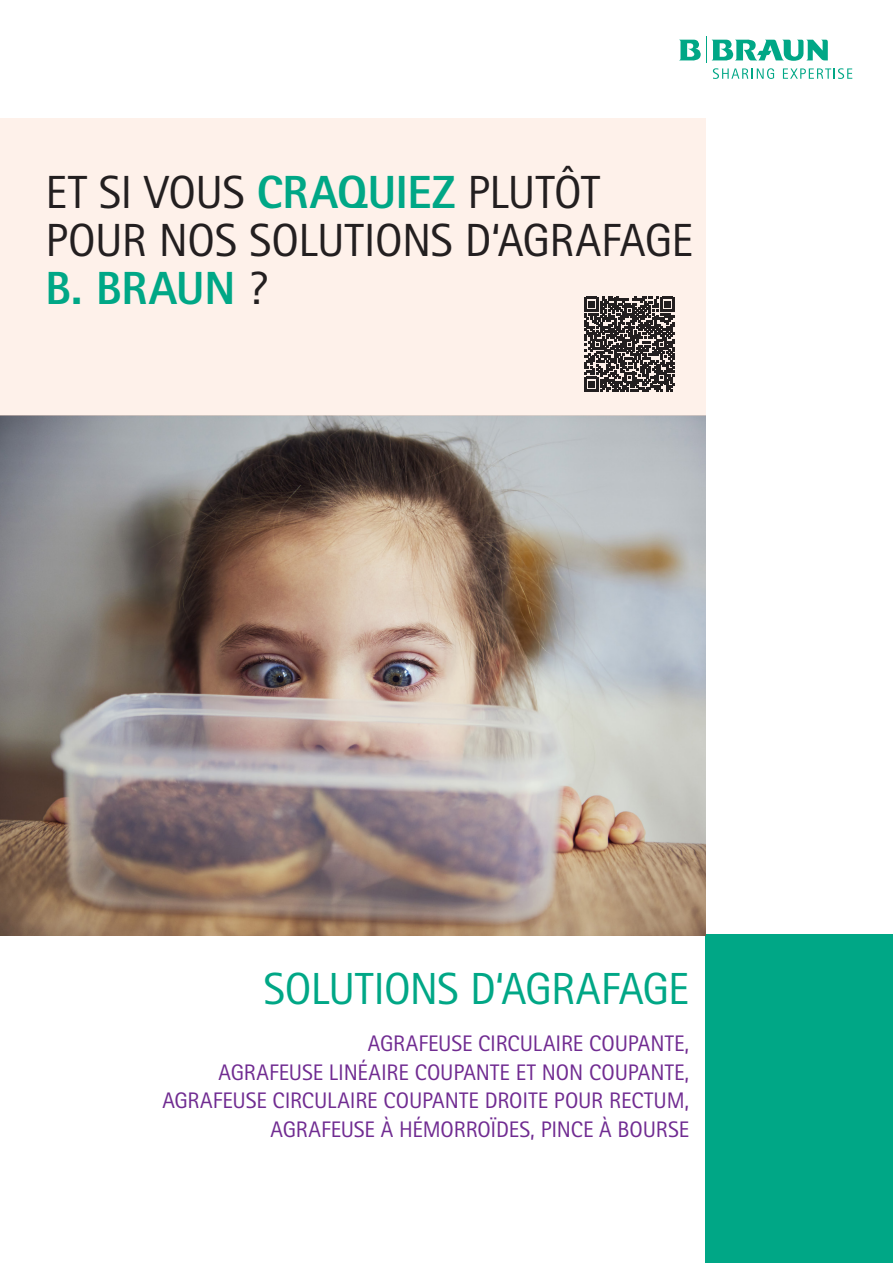
<style>
.page{position:relative;width:893px;height:1263px;background:#fff}
.page>*{position:absolute;margin:0;border:0;box-sizing:border-box;transform-origin:0 0}
.Headline{font:46.5px/48px "Rotis Sans Serif Pro";letter-spacing:-.01em;color:#231f20}
.Headline-2{font:45px "Rotis Sans Serif Pro";letter-spacing:-.02em;color:#00a786}
.Bodytext__Box{font:22.5px "Rotis Sans Serif Pro";letter-spacing:-.005em;color:#702b91}
.s1{font-weight:800;color:#00a786}
</style>
<div class="page">
<svg style="left:679px;top:37px;width:173px;height:42px"></svg>
<div style="left:705px;top:934px;width:188px;height:329px;background:#00a786"></div>
<img style="left:0;top:416px;width:705px;height:519px">
<div style="left:0;top:118px;width:706px;height:298px;background:#fef1ea"></div>
<svg style="left:584px;top:297px;width:90px;height:95px"></svg>
<p class="Headline" style="left:45px;top:169px;width:649px">ET SI VOUS <span class="s1">CRAQUIEZ</span> PLUTÔT<br>POUR NOS SOLUTIONS D‘AGRAFAGE<br><span class="s1">B. BRAUN</span> ?</p>
<p class="Headline-2" style="left:264px;top:962px;width:427px">SOLUTIONS D‘AGRAFAGE</p>
<p class="Bodytext__Box" style="left:368px;top:1030px;width:323px">AGRAFEUSE CIRCULAIRE COUPANTE,</p>
<p class="Bodytext__Box" style="left:219px;top:1058px;width:472px">AGRAFEUSE LINÉAIRE COUPANTE ET NON COUPANTE,</p>
<p class="Bodytext__Box" style="left:162px;top:1087px;width:528px">AGRAFEUSE CIRCULAIRE COUPANTE DROITE POUR RECTUM,</p>
<p class="Bodytext__Box" style="left:271px;top:1115px;width:420px">AGRAFEUSE À HÉMORROÏDES, PINCE À BOURSE</p>
</div>
